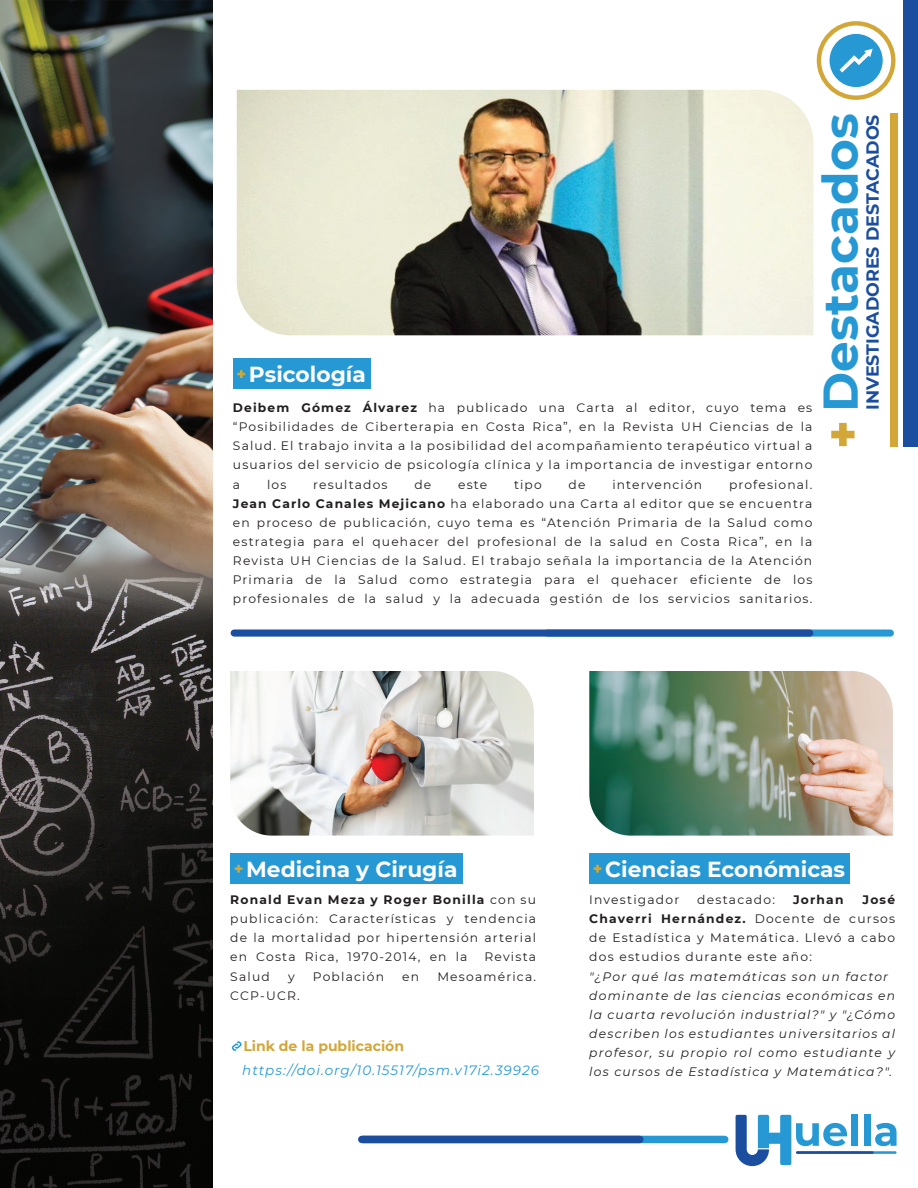
<style>
.page{position:relative;width:918px;height:1188px;background:#fff}
.page>*{position:absolute;margin:0;border:0;box-sizing:border-box;transform-origin:0 0}
.t1{font:700 48.6px "Montserrat";color:#2698d4}
.t2{font:700 21.75px "Montserrat";color:#fff}
.t3{font:700 17.55px "Montserrat";color:#1c4ea0}
.t4{font:700 14.1px "Montserrat";color:#d3a737}
.t5{font:italic 13.5px "Montserrat";letter-spacing:.075em;color:#2698d4}
.t6{font:12.3px/19.2px "Montserrat";letter-spacing:.09em;color:#231f20;text-align:justify}
.t7{font:italic 12.3px/19.2px "Montserrat";letter-spacing:.1em;color:#231f20}
.t8{font:700 12.3px "Montserrat";letter-spacing:.1em;color:#231f20}
.s1{font-weight:700}
</style>
<div class="page">
<div style="left:904px;top:0;width:14px;height:447px;background:#1c4ea0"></div>
<div style="left:890px;top:113px;width:8px;height:334px;background:#d3a737"></div>
<svg style="left:736px;top:1115px;width:111px;height:51px"></svg>
<div style="left:851px;top:1115px;width:7px;height:31px;background:#2698d4"></div>
<div style="left:864px;top:1115px;width:7px;height:31px;background:#2698d4"></div>
<svg style="left:875px;top:1123px;width:22px;height:23px"></svg>
<hr style="left:796px;top:1151px;width:101px;height:3px;background:#2698d4">
<hr style="left:796px;top:1151px;width:78px;height:3px;background:#1c4ea0">
<div style="left:363px;top:1136px;width:362px;height:7px;background:#2698d4"></div>
<div style="left:362px;top:1136px;width:278px;height:7px;background:#1c4ea0"></div>
<div style="left:830px;top:34px;width:53px;height:53px;background:#2698d4;border-radius:50%"></div>
<svg style="left:840px;top:49px;width:33px;height:23px"></svg>
<div style="left:817px;top:21px;width:78px;height:79px;border:4px solid #d3a737;border-radius:50%"></div>
<svg style="left:831px;top:423px;width:24px;height:23px"></svg>
<img style="left:0;top:0;width:213px;height:1188px">
<img style="left:237px;top:90px;width:577px;height:245px">
<div style="left:547px;top:630px;width:343px;height:7px;background:#2698d4"></div>
<div style="left:234px;top:630px;width:576px;height:7px;background:#1c4ea0"></div>
<div style="left:233px;top:359px;width:138px;height:30px;background:#2698d4"></div>
<svg style="left:237px;top:370px;width:8px;height:8px"></svg>
<svg style="left:232px;top:1041px;width:10px;height:10px"></svg>
<div style="left:230px;top:853px;width:233px;height:31px;background:#2698d4"></div>
<svg style="left:235px;top:865px;width:7px;height:8px"></svg>
<img style="left:230px;top:671px;width:304px;height:165px">
<img style="left:589px;top:671px;width:304px;height:165px">
<div style="left:589px;top:853px;width:261px;height:31px;background:#2698d4"></div>
<svg style="left:594px;top:865px;width:7px;height:8px"></svg>
<h2 class="t2" style="left:249px;top:359px;width:118px">Psicología</h2>
<p class="t6" style="left:233px;top:398px;width:581px"><span class="s1">Deibem Gómez Álvarez</span> ha publicado una Carta al editor, cuyo tema es</p>
<p class="t6" style="left:233px;top:417px;width:581px">“Posibilidades de Ciberterapia en Costa Rica”, en la Revista UH Ciencias de la Salud. El trabajo invita a la posibilidad del acompañamiento terapéutico virtual a usuarios del servicio de psicología clínica y la importancia de investigar entorno a</p>
<p class="t6" style="left:233px;top:474px;width:581px;text-indent:496px">profesional.<br><span class="s1">Jean Carlo Canales Mejicano</span> ha elaborado una Carta al editor que se encuentra en proceso de publicación, cuyo tema es “Atención Primaria de la Salud como estrategia para el quehacer del profesional de la salud en Costa Rica”, en la Revista UH Ciencias de la Salud. El trabajo señala la importancia de la Atención Primaria de la Salud como estrategia para el quehacer eficiente de los profesionales de la salud y la adecuada gestión de los servicios sanitarios.</p>
<p class="t6" style="left:267px;top:474px;width:21px">los</p>
<p class="t6" style="left:313px;top:474px;width:76px">resultados</p>
<p class="t6" style="left:414px;top:474px;width:18px">de</p>
<p class="t6" style="left:458px;top:474px;width:31px">este</p>
<p class="t6" style="left:514px;top:474px;width:29px">tipo</p>
<p class="t6" style="left:569px;top:474px;width:18px">de</p>
<p class="t6" style="left:612px;top:474px;width:91px">intervención</p>
<h1 class="t1" style="left:805px;top:412px;width:300px;rotate:-90deg">Destacados</h1>
<h3 class="t3" style="left:860px;top:410px;width:297px;rotate:-90deg">INVESTIGADORES DESTACADOS</h3>
<h2 class="t2" style="left:246px;top:853px;width:213px">Medicina y Cirugía</h2>
<p class="t6" style="left:230px;top:890px;width:307px"><span class="s1">Ronald Evan Meza y Roger Bonilla</span> con su publicación: Características y tendencia de la mortalidad por hipertensión arterial en Costa Rica, 1970-2014, en la</p>
<p class="t6" style="left:484px;top:947px;width:53px">Revista</p>
<p class="t6" style="left:230px;top:966px;width:41px">Salud</p>
<p class="t6" style="left:288px;top:966px;width:8px">y</p>
<p class="t6" style="left:313px;top:966px;width:73px">Población</p>
<p class="t6" style="left:402px;top:966px;width:18px">en</p>
<p class="t6" style="left:437px;top:966px;width:100px">Mesoamérica.</p>
<p class="t6" style="left:230px;top:985px;width:71px">CCP-UCR.</p>
<p class="t4" style="left:243px;top:1035px;width:162px">Link de la publicación</p>
<p class="t5" style="left:242px;top:1061px;width:298px">https://doi.org/10.15517/psm.v17i2.39926</p>
<h2 class="t2" style="left:605px;top:853px;width:241px">Ciencias Económicas</h2>
<p class="t6" style="left:589px;top:890px;width:307px;text-indent:273px"><span class="s1">José Chaverri Hernández.</span> Docente de cursos de Estadística y Matemática. Llevó a cabo dos estudios durante este año:</p>
<p class="t7" style="left:589px;top:966px;width:307px">"¿Por qué las matemáticas son un factor dominante de las ciencias económicas en la cuarta revolución industrial?" y "¿Cómo describen los estudiantes universitarios al profesor, su propio rol como estudiante y los cursos de Estadística y Matemática?".</p>
<p class="t6" style="left:589px;top:890px;width:92px">Investigador</p>
<p class="t6" style="left:697px;top:890px;width:79px">destacado:</p>
<p class="t8" style="left:793px;top:891px;width:52px">Jorhan</p>
</div>
